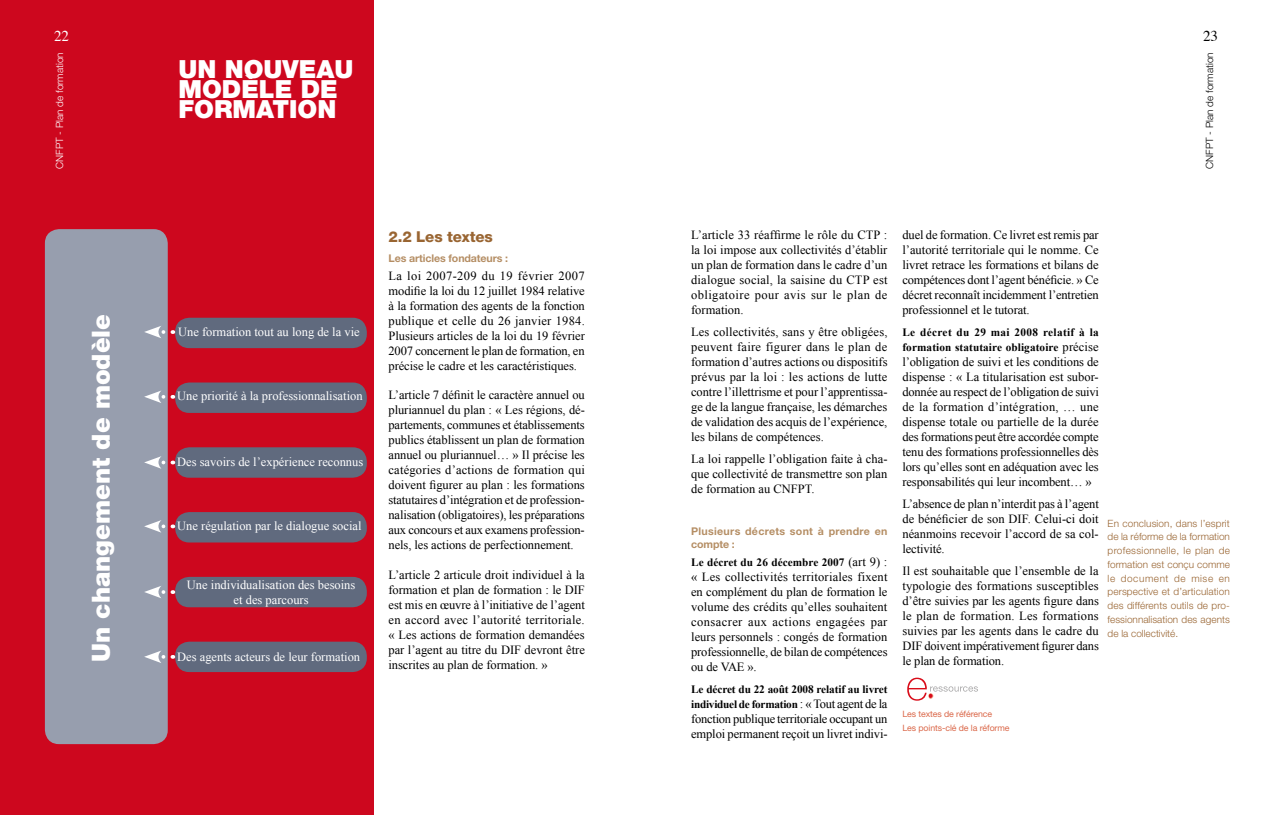
<style>
.page{position:relative;width:1276px;height:815px;background:#fff}
.page>*{position:absolute;margin:0;border:0;box-sizing:border-box;transform-origin:0 0}
.t1{font:900 25px/20px "Helvetica Neue";color:#fff}
.t2{font:800 15px "Helvetica Neue";letter-spacing:-.01em;color:#996532}
.t3{font:15px "Times";color:#000}
.t4{font:15px "Times";color:#fff}
.t5{font:12.5px/15px "Times New Roman";letter-spacing:-.005em;color:#000;text-align:justify}
.t6{font:12.5px/15px "Times New Roman";color:#fff;text-align:center}
.t7{font:700 11.25px/15px "Times New Roman";letter-spacing:.005em;color:#000}
.t8{font:700 10.62px/12.8px "Helvetica Neue";letter-spacing:.03em;color:#b58e64}
.t9{font:700 10.62px "Helvetica Neue";letter-spacing:-.01em;color:#b58e64}
.t10{font:300 10px/13.8px "Helvetica Neue";letter-spacing:.005em;color:#996532;text-align:justify}
.t11{font:300 10px "Helvetica Neue";color:#000}
.t12{font:300 10px "Helvetica Neue";color:#fff}
.t13{font:8.75px/14px "Helvetica Neue";letter-spacing:-.01em;color:#db694b}
.s1{font-weight:400;font-size:12.5px}
</style>
<div class="page">
<div style="left:0;top:0;width:374px;height:815px;background:#cd071e"></div>
<img style="left:915px;top:677px;width:19px;height:22px">
<img style="left:907px;top:678px;width:20px;height:23px">
<img style="left:930px;top:686px;width:48px;height:6px">
<div style="left:45px;top:229px;width:123px;height:515px;background:#979eae;border-radius:14px"></div>
<div style="left:175px;top:642px;width:192px;height:30px;background:#606a7e;border-radius:14px"></div>
<div style="left:175px;top:577px;width:192px;height:30px;background:#606a7e;border-radius:14px"></div>
<div style="left:175px;top:512px;width:192px;height:30px;background:#606a7e;border-radius:14px"></div>
<div style="left:175px;top:447px;width:192px;height:31px;background:#606a7e;border-radius:14px"></div>
<div style="left:175px;top:383px;width:192px;height:30px;background:#606a7e;border-radius:14px"></div>
<div style="left:175px;top:318px;width:192px;height:30px;background:#606a7e;border-radius:14px"></div>
<svg style="left:144px;top:650px;width:19px;height:13px"></svg>
<svg style="left:144px;top:586px;width:19px;height:12px"></svg>
<svg style="left:144px;top:520px;width:19px;height:13px"></svg>
<svg style="left:144px;top:456px;width:19px;height:13px"></svg>
<svg style="left:144px;top:390px;width:19px;height:13px"></svg>
<svg style="left:144px;top:326px;width:19px;height:12px"></svg>
<p class="t4" style="left:54px;top:22px;width:16px">22</p>
<p class="t12" style="left:53px;top:169px;width:118px;rotate:-90deg">CNFPT - Plan de formation</p>
<h1 class="t1" style="left:91px;top:662px;width:350px;rotate:-90deg">Un changement de modèle</h1>
<h1 class="t1" style="left:178px;top:59px;width:176px">UN NOUVEAU<br>MODÈLE DE<br>FORMATION</h1>
<p class="t6" style="left:178px;top:325px;width:183px">Une formation tout au long de la vie</p>
<p class="t6" style="left:177px;top:388px;width:187px">Une priorité à la professionnalisation</p>
<p class="t6" style="left:177px;top:454px;width:188px">Des savoirs de l’expérience reconnus</p>
<p class="t6" style="left:177px;top:519px;width:186px">Une régulation par le dialogue social</p>
<p class="t6" style="left:187px;top:577px;width:170px">Une individualisation des besoins et des parcours</p>
<p class="t6" style="left:177px;top:649px;width:184px">Des agents acteurs de leur formation</p>
<p class="t2" style="left:388px;top:228px;width:106px">2.2 Les textes</p>
<p class="t9" style="left:388px;top:251px;width:121px">Les articles fondateurs :</p>
<p class="t5" style="left:388px;top:268px;width:198px">La loi 2007-209 du 19 février 2007 modifie la loi du 12 juillet 1984 relative à la formation des agents de la fonction publique et celle du 26 janvier 1984.<br>Plusieurs articles de la loi du 19 février 2007 concernent le plan de formation, en précise le cadre et les caractéristiques.</p>
<p class="t5" style="left:388px;top:388px;width:198px">L’article 7 définit le caractère annuel ou pluriannuel du plan : « Les régions, dé&shy;partements, communes et établissements publics établissent un plan de formation annuel ou pluriannuel… » Il précise les catégories d’actions de formation qui doivent figurer au plan : les formations statutaires d’intégration et de profession&shy;nalisation (obligatoires), les préparations aux concours et aux examens profession&shy;nels, les actions de perfectionnement.</p>
<p class="t5" style="left:388px;top:567px;width:198px">L’article 2 articule droit individuel à la formation et plan de formation : le DIF est mis en œuvre à l’initiative de l’agent en accord avec l’autorité territoriale. « Les actions de formation demandées par l’agent au titre du DIF devront être inscrites au plan de formation. »</p>
<p class="t3" style="left:1203px;top:22px;width:16px">23</p>
<p class="t11" style="left:1203px;top:169px;width:118px;rotate:-90deg">CNFPT - Plan de formation</p>
<p class="t5" style="left:691px;top:227px;width:198px">L’article 33 réaffirme le rôle du CTP : la loi impose aux collectivités d’établir un plan de formation dans le cadre d’un dialogue social, la saisine du CTP est obligatoire pour avis sur le plan de formation.</p>
<p class="t5" style="left:691px;top:324px;width:198px">Les collectivités, sans y être obligées, peuvent faire figurer dans le plan de formation d’autres actions ou dispositifs prévus par la loi : les actions de lutte contre l’illettrisme et pour l’apprentissa&shy;ge de la langue française, les démarches de validation des acquis de l’expérience, les bilans de compétences.</p>
<p class="t5" style="left:691px;top:451px;width:198px">La loi rappelle l’obligation faite à cha&shy;que collectivité de transmettre son plan de formation au CNFPT.</p>
<p class="t8" style="left:691px;top:525px;width:198px">Plusieurs décrets sont à prendre en compte :</p>
<p class="t7" style="left:691px;top:555px;width:198px">Le décret du 26 décembre 2007 <span class="s1">(art 9) :</span></p>
<p class="t5" style="left:691px;top:570px;width:198px">« Les collectivités territoriales fixent en complément du plan de formation le volume des crédits qu’elles souhaitent consacrer aux actions engagées par leurs personnels : congés de formation professionnelle, de bilan de compétences ou de VAE ».</p>
<p class="t7" style="left:691px;top:682px;width:198px">Le décret du 22 août 2008 relatif au livret individuel de formation <span class="s1">: « Tout agent de la</span></p>
<p class="t5" style="left:691px;top:712px;width:198px">fonction publique territoriale occupant un emploi permanent reçoit un livret indivi-</p>
<p class="t5" style="left:902px;top:227px;width:198px">duel de formation. Ce livret est remis par l’autorité territoriale qui le nomme. Ce livret retrace les formations et bilans de compétences dont l’agent bénéficie. » Ce décret reconnaît incidemment l’entretien professionnel et le tutorat.</p>
<p class="t7" style="left:902px;top:325px;width:198px">Le décret du 29 mai 2008 relatif à la formation statutaire obligatoire <span class="s1">précise</span></p>
<p class="t5" style="left:902px;top:354px;width:198px">l’obligation de suivi et les conditions de dispense : « La titularisation est subor&shy;donnée au respect de l’obligation de suivi de la formation d’intégration, … une dispense totale ou partielle de la durée des formations peut être accordée compte tenu des formations professionnelles dès lors qu’elles sont en adéquation avec les responsabilités qui leur incombent… »</p>
<p class="t5" style="left:902px;top:496px;width:198px">L’absence de plan n’interdit pas à l’agent de bénéficier de son DIF. Celui-ci doit néanmoins recevoir l’accord de sa col&shy;lectivité.</p>
<p class="t5" style="left:902px;top:563px;width:198px">Il est souhaitable que l’ensemble de la typologie des formations susceptibles d’être suivies par les agents figure dans le plan de formation. Les formations suivies par les agents dans le cadre du DIF doivent impérativement figurer dans le plan de formation.</p>
<p class="t10" style="left:1107px;top:516px;width:124px">En conclusion, dans l’esprit de la réforme de la formation professionnelle, le plan de formation est conçu comme le document de mise en perspective et d’articulation des différents outils de pro&shy;fessionnalisation des agents de la collectivité.</p>
<p class="t13" style="left:902px;top:706px;width:109px">Les textes de référence<br>Les points-clé de la réforme</p>
</div>
